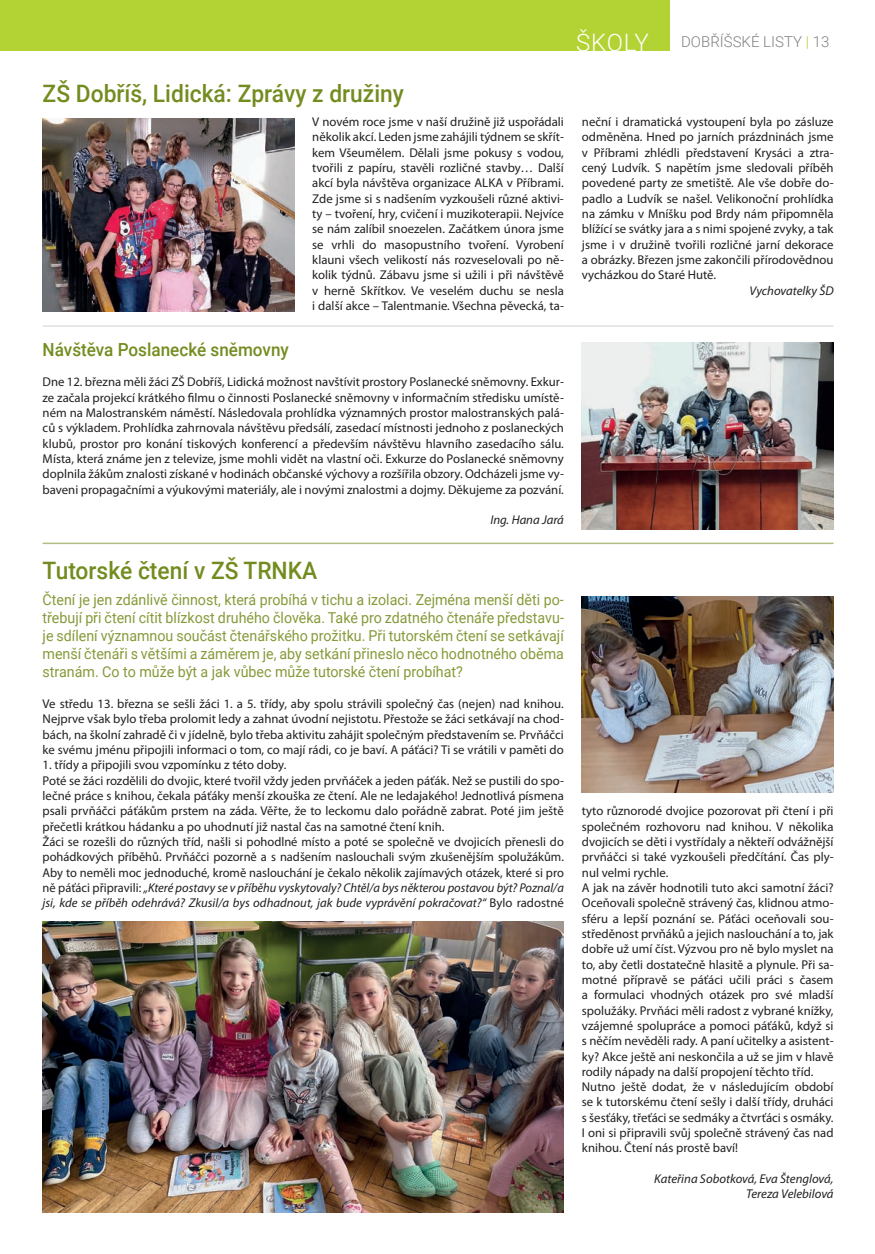
<style>
.page{position:relative;width:875px;height:1254px;background:#fff}
.page>*{position:absolute;margin:0;border:0;box-sizing:border-box;transform-origin:0 0}
.t1{font:500 24px "Roboto";color:#738c1f;scale:.95 1}
.t2{font:300 24px "Roboto";letter-spacing:.025em;color:#fff}
.t3{font:500 18px "Roboto";color:#738c1f;scale:.95 1}
.t4{font:15px/18px "Roboto";color:#859a39;text-align:justify;scale:.95 1}
.t5{font:300 15px "Roboto";color:#808285}
.t6{font:12.75px/15.3px "Myriad Pro";color:#231f20;text-align:justify}
.t7{font:italic 12.75px/15.3px "Myriad Pro";color:#231f20;text-align:right}
.s1{color:#b3d234}
.s2{font-style:italic}
</style>
<div class="page">
<div style="left:0;top:0;width:670px;height:51px;background:#b3d234"></div>
<hr style="left:43px;top:542px;width:790px;height:2px;background:#b1be82">
<img style="left:582px;top:342px;width:251px;height:187px">
<img style="left:43px;top:119px;width:251px;height:192px">
<img style="left:582px;top:596px;width:251px;height:196px">
<img style="left:43px;top:921px;width:521px;height:291px">
<hr style="left:43px;top:325px;width:790px;height:1px;background:#d1d2d4">
<h1 class="t2" style="left:576px;top:26px;width:74px">ŠKOLY</h1>
<p class="t5" style="left:681px;top:31px;width:150px">DOBŘÍŠSKÉ LISTY <span class="s1">|</span> 13</p>
<h1 class="t1" style="left:43px;top:77px;width:382px">ZŠ Dobříš, Lidická: Zprávy z družiny</h1>
<p class="t6" style="left:312px;top:114px;width:253px">V novém roce jsme v naší družině již uspořádali několik akcí. Leden jsme zahájili týdnem se skřít&shy;kem Všeumělem. Dělali jsme pokusy s vodou, tvořili z papíru, stavěli rozličné stavby… Další akcí byla návštěva organizace ALKA v Příbrami.<br>Zde jsme si s nadšením vyzkoušeli různé aktivi&shy;ty – tvoření, hry, cvičení i muzikoterapii. Nejvíce se nám zalíbil snoezelen. Začátkem února jsme se vrhli do masopustního tvoření. Vyrobení klauni všech velikostí nás rozveselovali po ně&shy;kolik týdnů. Zábavu jsme si užili i při návštěvě v herně Skřítkov. Ve veselém duchu se nesla i další akce – Talentmanie. Všechna pěvecká, ta-</p>
<p class="t6" style="left:582px;top:114px;width:253px">neční i dramatická vystoupení byla po zásluze odměněna. Hned po jarních prázdninách jsme v Příbrami zhlédli představení Krysáci a ztra&shy;cený Ludvík. S napětím jsme sledovali příběh povedené party ze smetiště. Ale vše dobře do&shy;padlo a Ludvík se našel. Velikonoční prohlídka na zámku v Mníšku pod Brdy nám připomněla blížící se svátky jara a s nimi spojené zvyky, a tak jsme i v družině tvořili rozličné jarní dekorace a obrázky. Březen jsme zakončili přírodovědnou vycházkou do Staré Hutě.</p>
<p class="t7" style="left:749px;top:282px;width:86px">Vychovatelky ŠD</p>
<h2 class="t3" style="left:43px;top:337px;width:261px">Návštěva Poslanecké sněmovny</h2>
<p class="t6" style="left:43px;top:374px;width:523px">Dne 12. března měli žáci ZŠ Dobříš, Lidická možnost navštívit prostory Poslanecké sněmovny. Exkur&shy;ze začala projekcí krátkého filmu o činnosti Poslanecké sněmovny v informačním středisku umístě&shy;ném na Malostranském náměstí. Následovala prohlídka významných prostor malostranských palá&shy;ců s výkladem. Prohlídka zahrnovala návštěvu předsálí, zasedací místnosti jednoho z poslaneckých klubů, prostor pro konání tiskových konferencí a především návštěvu hlavního zasedacího sálu.<br>Místa, která známe jen z televize, jsme mohli vidět na vlastní oči. Exkurze do Poslanecké sněmovny doplnila žákům znalosti získané v hodinách občanské výchovy a rozšířila obzory. Odcházeli jsme vy&shy;baveni propagačními a výukovými materiály, ale i novými znalostmi a dojmy. Děkujeme za pozvání.</p>
<p class="t7" style="left:490px;top:512px;width:75px">Ing. Hana Jará</p>
<h1 class="t1" style="left:43px;top:553px;width:291px">Tutorské čtení v ZŠ TRNKA</h1>
<p class="t4" style="left:43px;top:590px;width:550px">Čtení je jen zdánlivě činnost, která probíhá v tichu a izolaci. Zejména menší děti po&shy;třebují při čtení cítit blízkost druhého člověka. Také pro zdatného čtenáře představu&shy;je sdílení významnou součást čtenářského prožitku. Při tutorském čtení se setkávají menší čtenáři s většími a záměrem je, aby setkání přineslo něco hodnotného oběma stranám. Co to může být a jak vůbec může tutorské čtení probíhat?</p>
<p class="t6" style="left:43px;top:696px;width:523px">Ve středu 13. března se sešli žáci 1. a 5. třídy, aby spolu strávili společný čas (nejen) nad knihou.<br>Nejprve však bylo třeba prolomit ledy a zahnat úvodní nejistotu. Přestože se žáci setkávají na chod&shy;bách, na školní zahradě či v jídelně, bylo třeba aktivitu zahájit společným představením se. Prvňáčci ke svému jménu připojili informaci o tom, co mají rádi, co je baví. A páťáci? Ti se vrátili v paměti do</p>
<p class="t6" style="left:43px;top:757px;width:523px;text-align:left">1. třídy a připojili svou vzpomínku z této doby.<br>Poté se žáci rozdělili do dvojic, které tvořil vždy jeden prvňáček a jeden páťák. Než se pustili do spo&shy;lečné práce s knihou, čekala páťáky menší zkouška ze čtení. Ale ne ledajakého! Jednotlivá písmena psali prvňáčci páťákům prstem na záda. Věřte, že to leckomu dalo pořádně zabrat. Poté jim ještě přečetli krátkou hádanku a po uhodnutí již nastal čas na samotné čtení knih.<br>Žáci se rozešli do různých tříd, našli si pohodlné místo a poté se společně ve dvojicích přenesli do pohádkových příběhů. Prvňáčci pozorně a s nadšením naslouchali svým zkušenějším spolužákům.<br>Aby to neměli moc jednoduché, kromě naslouchání je čekalo několik zajímavých otázek, které si pro ně páťáci připravili: <span class="s2">„Které postavy se v příběhu vyskytovaly? Chtěl/a bys některou postavou být? Poznal/a jsi, kde se příběh odehrává? Zkusil/a bys odhadnout, jak bude vyprávění pokračovat?“</span> Bylo radostné</p>
<p class="t6" style="left:582px;top:803px;width:253px;text-align:left">tyto různorodé dvojice pozorovat při čtení i při společném rozhovoru nad knihou. V několika dvojicích se děti i vystřídaly a někteří odvážnější prvňáčci si také vyzkoušeli předčítání. Čas ply&shy;nul velmi rychle.<br>A jak na závěr hodnotili tuto akci samotní žáci?<br>Oceňovali společně strávený čas, klidnou atmo&shy;sféru a lepší poznání se. Páťáci oceňovali sou&shy;středěnost prvňáků a jejich naslouchání a to, jak dobře už umí číst. Výzvou pro ně bylo myslet na to, aby četli dostatečně hlasitě a plynule. Při sa&shy;motné přípravě se páťáci učili práci s časem a formulaci vhodných otázek pro své mladší spolužáky. Prvňáci měli radost z vybrané knížky, vzájemné spolupráce a pomoci páťáků, když si s něčím nevěděli rady. A paní učitelky a asistent&shy;ky? Akce ještě ani neskončila a už se jim v hlavě rodily nápady na další propojení těchto tříd.<br>Nutno ještě dodat, že v následujícím období se k tutorskému čtení sešly i další třídy, druháci s šesťáky, třeťáci se sedmáky a čtvrťáci s osmáky.<br>I oni si připravili svůj společně strávený čas nad knihou. Čtení nás prostě baví!</p>
<p class="t7" style="left:654px;top:1170px;width:181px">Kateřina Sobotková, Eva Štenglová,<br>Tereza Velebilová</p>
</div>
